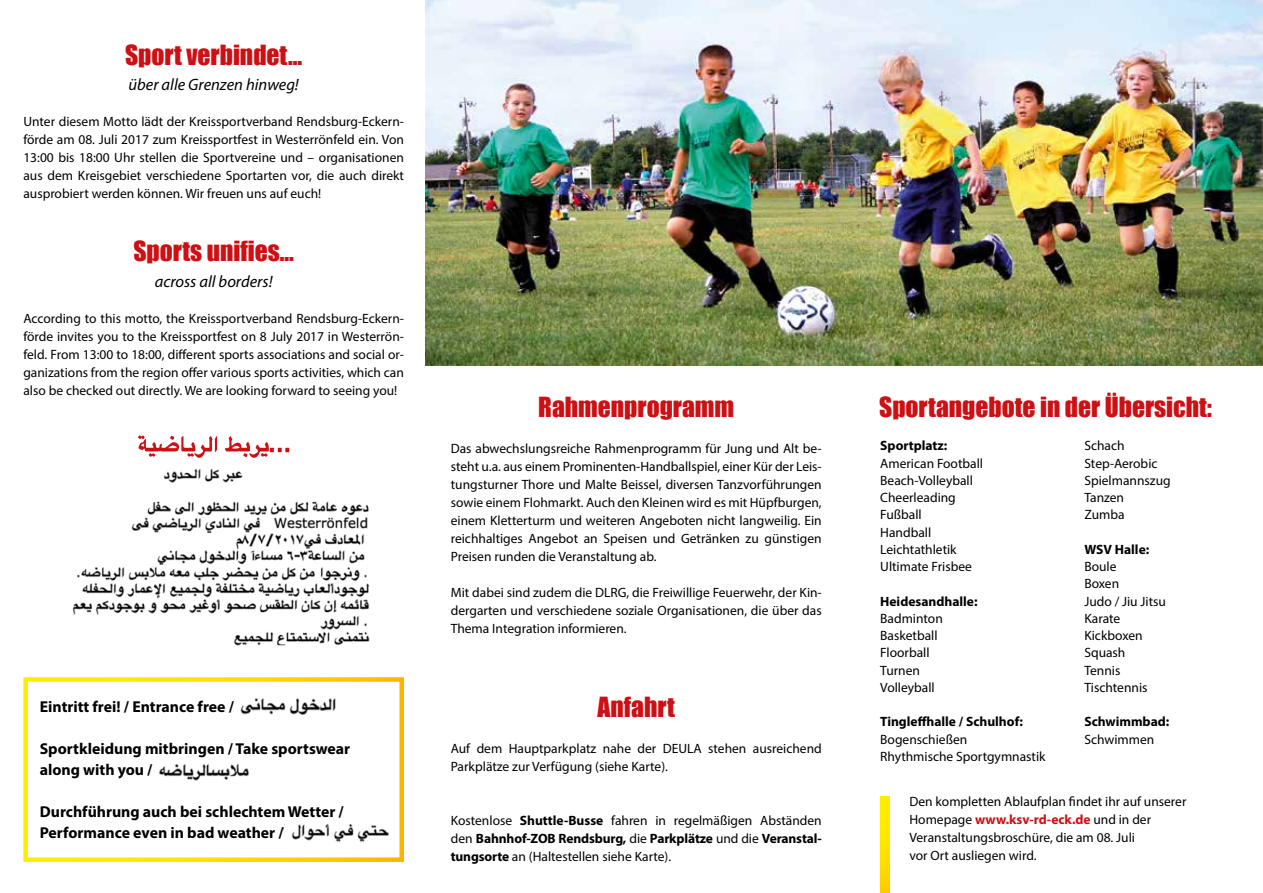
<style>
.page{position:relative;width:1263px;height:893px;background:#fff}
.page>*{position:absolute;margin:0;border:0;box-sizing:border-box;transform-origin:0 0}
.t1{font:25.5px "Impact";color:#cd1013}
.t2{font:italic 16.5px "Myriad Pro";color:#000}
.t3{font:700 15.75px/21px "Myriad Pro";color:#000}
.t4{font:13.5px/17.2px "Myriad Pro";color:#000}
.t5{font:700 13.5px "Myriad Pro";color:#000}
.s1{font-weight:700}
.s2{font-weight:700;color:#cd1013}
</style>
<div class="page">
<img style="left:425px;top:0;width:838px;height:366px">
<img style="left:72px;top:468px;width:298px;height:178px">
<img style="left:138px;top:435px;width:152px;height:23px">
<img style="left:240px;top:698px;width:96px;height:17px">
<img style="left:159px;top:764px;width:90px;height:17px">
<img style="left:291px;top:824px;width:98px;height:19px">
<svg style="left:880px;top:796px;width:9px;height:97px"></svg>
<h1 class="t1" style="left:125px;top:35px;width:179px">Sport verbindet…</h1>
<p class="t2" style="left:128px;top:75px;width:172px">über alle Grenzen hinweg!</p>
<p class="t4" style="left:23px;top:113px;width:382px;line-height:18px;text-align:justify">Unter diesem Motto lädt der Kreissportverband Rendsburg-Eckern&shy;förde am 08. Juli 2017 zum Kreissportfest in Westerrönfeld ein. Von 13:00 bis 18:00 Uhr stellen die Sportvereine und – organisationen aus dem Kreisgebiet verschiedene Sportarten vor, die auch direkt ausprobiert werden können. Wir freuen uns auf euch!</p>
<h1 class="t1" style="left:133px;top:232px;width:162px">Sports unifies…</h1>
<p class="t2" style="left:155px;top:271px;width:119px">across all borders!</p>
<p class="t4" style="left:23px;top:309px;width:382px;line-height:18px;text-align:justify">According to this motto, the Kreissportverband Rendsburg-Eckern&shy;förde invites you to the Kreissportfest on 8 July 2017 in Westerrön&shy;feld. From 13:00 to 18:00, different sports associations and social or&shy;ganizations from the region offer various sports activities, which can also be checked out directly. We are looking forward to seeing you!</p>
<p class="t3" style="left:40px;top:695px;width:196px">Eintritt frei! / Entrance free /</p>
<p class="t3" style="left:40px;top:737px;width:312px">Sportkleidung mitbringen / Take sportswear along with you /</p>
<p class="t3" style="left:40px;top:800px;width:306px">Durchführung auch bei schlechtem Wetter /<br>Performance even in bad weather /</p>
<h1 class="t1" style="left:538px;top:387px;width:197px">Rahmenprogramm</h1>
<p class="t4" style="left:451px;top:439px;width:372px;line-height:18px;text-align:justify">Das abwechslungsreiche Rahmenprogramm für Jung und Alt be&shy;steht u.a. aus einem Prominenten-Handballspiel, einer Kür der Leis&shy;tungsturner Thore und Malte Beissel, diversen Tanzvorführungen sowie einem Flohmarkt. Auch den Kleinen wird es mit Hüpfburgen, einem Kletterturm und weiteren Angeboten nicht langweilig. Ein reichhaltiges Angebot an Speisen und Getränken zu günstigen Preisen runden die Veranstaltung ab.</p>
<p class="t4" style="left:451px;top:583px;width:372px;line-height:18px;text-align:justify">Mit dabei sind zudem die DLRG, die Freiwillige Feuerwehr, der Kin&shy;dergarten und verschiedene soziale Organisationen, die über das Thema Integration informieren.</p>
<h1 class="t1" style="left:598px;top:687px;width:79px">Anfahrt</h1>
<p class="t4" style="left:451px;top:739px;width:372px;line-height:18px">Auf dem Hauptparkplatz nahe der DEULA stehen ausreichend<br>Parkplätze zur Verfügung (siehe Karte).</p>
<p class="t4" style="left:451px;top:811px;width:372px;line-height:18px;text-align:justify">Kostenlose <span class="s1">Shuttle-Busse</span> fahren in regelmäßigen Abständen den <span class="s1">Bahnhof-ZOB Rendsburg,</span> die <span class="s1">Parkplätze</span> und die <span class="s1">Veranstal&shy;tungsorte</span> an (Haltestellen siehe Karte).</p>
<h1 class="t1" style="left:879px;top:387px;width:334px">Sportangebote in der Übersicht:</h1>
<p class="t5" style="left:880px;top:437px;width:69px">Sportplatz:</p>
<p class="t4" style="left:880px;top:454px;width:104px">American Football<br>Beach-Volleyball<br>Cheerleading<br>Fußball<br>Handball<br>Leichtathletik<br>Ultimate Frisbee</p>
<p class="t5" style="left:880px;top:592px;width:99px">Heidesandhalle:</p>
<p class="t4" style="left:880px;top:609px;width:64px">Badminton<br>Basketball<br>Floorball<br>Turnen<br>Volleyball</p>
<p class="t5" style="left:880px;top:713px;width:144px">Tingleffhalle / Schulhof:</p>
<p class="t4" style="left:880px;top:730px;width:167px">Bogenschießen<br>Rhythmische Sportgymnastik</p>
<p class="t4" style="left:1084px;top:437px;width:88px">Schach<br>Step-Aerobic<br>Spielmannszug<br>Tanzen<br>Zumba</p>
<p class="t5" style="left:1084px;top:540px;width:66px">WSV Halle:</p>
<p class="t4" style="left:1084px;top:558px;width:83px">Boule<br>Boxen<br>Judo / Jiu Jitsu<br>Karate<br>Kickboxen<br>Squash<br>Tennis<br>Tischtennis</p>
<p class="t5" style="left:1084px;top:713px;width:87px">Schwimmbad:</p>
<p class="t4" style="left:1084px;top:730px;width:71px">Schwimmen</p>
<p class="t4" style="left:909px;top:793px;width:278px;line-height:18px">Den kompletten Ablaufplan findet ihr auf unserer Homepage <span class="s2">www.ksv-rd-eck.de</span> und in der Veranstaltungsbroschüre, die am 08. Juli<br>vor Ort ausliegen wird.</p>
</div>
